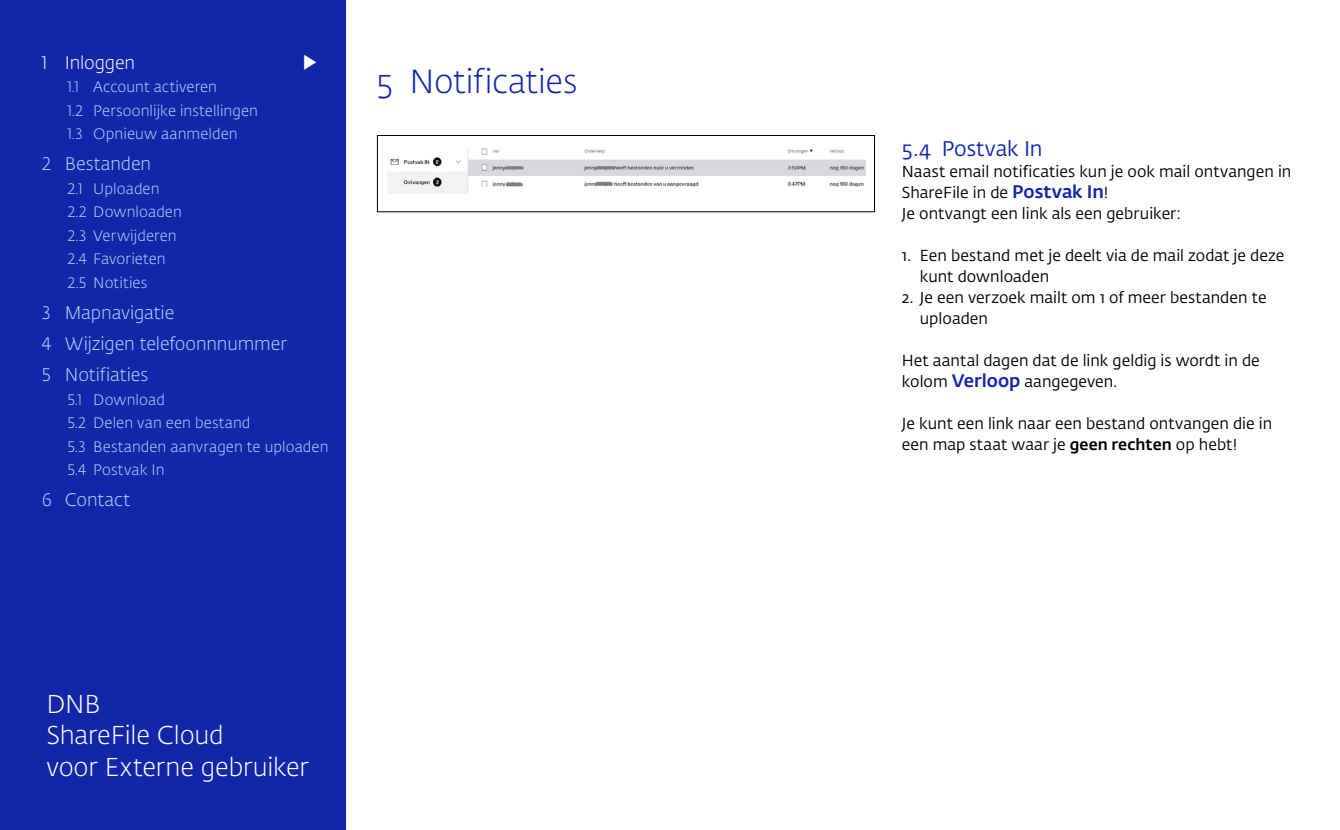
<style>
.page{position:relative;width:1340px;height:830px;background:#fff}
.page>*{position:absolute;margin:0;border:0;box-sizing:border-box;transform-origin:0 0}
.t1{font:300 33px "DNB Fedra";letter-spacing:-.01em;color:#1226aa}
.t2{font:300 25.5px/31.5px "DNB Fedra";letter-spacing:-.005em;color:#fff}
.t3{font:300 22.5px "DNB Fedra";color:#fff}
.t4{font:21px "DNB Fedra";letter-spacing:-.005em;color:#1226aa}
.t5{font:300 18px/31px "DNB Fedra";letter-spacing:-.005em;color:#abdafc}
.t6{font:300 18px "DNB Fedra";letter-spacing:-.005em;color:#fff}
.t7{font:15.75px/21px "DNB Fedra";letter-spacing:.005em;color:#000}
.t8{font:300 15px/23.5px "DNB Fedra";letter-spacing:.005em;color:#abdafc}
.s1{font-weight:500;font-size:18px;color:#1226aa}
.s2{font-weight:500}
</style>
<div class="page">
<div style="left:0;top:0;width:345px;height:829px;background:#1226aa"></div>
<img style="left:388px;top:147px;width:477px;height:46px">
<div style="left:377px;top:135px;width:497px;height:77px;border:1px solid #000"></div>
<p class="t6" style="left:42px;top:51px;width:94px">1 Inloggen</p>
<h3 class="t3" style="left:302px;top:47px;width:16px">▶</h3>
<p class="t8" style="left:68px;top:75px;width:192px">1.1 Account activeren<br>1.2 Persoonlijke instellingen<br>1.3 Opnieuw aanmelden</p>
<p class="t5" style="left:42px;top:149px;width:110px">2 Bestanden</p>
<p class="t8" style="left:68px;top:177px;width:116px">2.1 Uploaden<br>2.2 Downloaden<br>2.3 Verwijderen<br>2.4 Favorieten<br>2.5 Notities</p>
<p class="t5" style="left:42px;top:297px;width:246px">3 Mapnavigatie<br>4 Wijzigen telefoonnnummer<br>5 Notifiaties</p>
<p class="t8" style="left:68px;top:387px;width:262px">5.1 Download<br>5.2 Delen van een bestand<br>5.3 Bestanden aanvragen te uploaden<br>5.4 Postvak In</p>
<p class="t5" style="left:42px;top:484px;width:89px">6 Contact</p>
<h1 class="t1" style="left:376px;top:62px;width:202px">5 Notificaties</h1>
<h2 class="t2" style="left:46px;top:688px;width:264px">DNB<br>ShareFile Cloud<br>voor Externe gebruiker</h2>
<h3 class="t4" style="left:901px;top:136px;width:142px">5.4 Postvak In</h3>
<p class="t7" style="left:901px;top:161px;width:391px">Naast email notificaties kun je ook mail ontvangen in<br>ShareFile in de <span class="s1">Postvak In</span>!<br>Je ontvangt een link als een gebruiker:</p>
<p class="t7" style="left:919px;top:245px;width:366px;text-indent:-18px">1. Een bestand met je deelt via de mail zodat je deze kunt downloaden</p>
<p class="t7" style="left:919px;top:287px;width:348px;text-indent:-18px">2. Je een verzoek mailt om 1 of meer bestanden te uploaden</p>
<p class="t7" style="left:901px;top:350px;width:359px">Het aantal dagen dat de link geldig is wordt in de kolom <span class="s1">Verloop</span> aangegeven.</p>
<p class="t7" style="left:901px;top:413px;width:372px">Je kunt een link naar een bestand ontvangen die in een map staat waar je <span class="s2">geen rechten</span> op hebt!</p>
</div>
